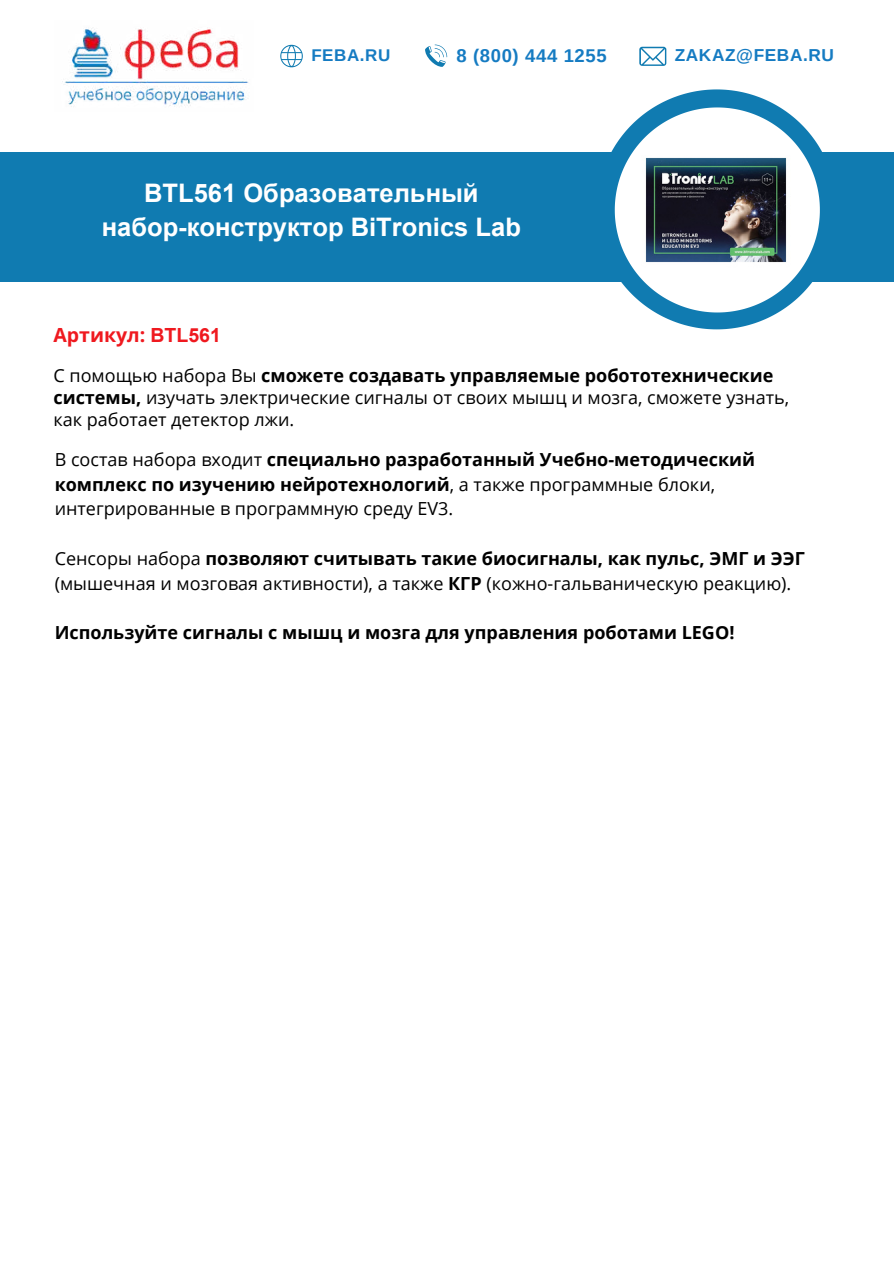
<style>
.page{position:relative;width:894px;height:1264px;background:#fff}
.page>*{position:absolute;margin:0;border:0;box-sizing:border-box;transform-origin:0 0}
.t1{font:700 25.5px/33.8px "Arial";color:#fff;text-align:center}
.t2{font:700 19.5px "Open Sans";color:#ef191f}
.t3{font:700 18.45px "Arimo";letter-spacing:.035em;color:#157bc2}
.t4{font:18px/24.8px "Open Sans";color:#000}
.t5{font:700 18px "Open Sans";color:#000}
.t6{font:700 17.25px "Arimo";letter-spacing:.035em;color:#157bc2}
.t7{font:700 16.95px "Arimo";letter-spacing:.035em;color:#157bc2}
.s1{font-family:"Arial"}
.s2{font-weight:700}
</style>
<div class="page">
<img style="left:62px;top:28px;width:187px;height:79px">
<svg style="left:639px;top:47px;width:27px;height:19px"></svg>
<svg style="left:425px;top:45px;width:22px;height:22px"></svg>
<svg style="left:280px;top:45px;width:23px;height:22px"></svg>
<div style="left:0;top:152px;width:893px;height:130px;background:#107bb1"></div>
<svg style="left:611px;top:89px;width:211px;height:240px"></svg>
<svg style="left:614px;top:107px;width:205px;height:205px"></svg>
<img style="left:636px;top:150px;width:159px;height:120px">
<p class="t7" style="left:311px;top:44px;width:81px">FEBA.RU</p>
<p class="t3" style="left:456px;top:43px;width:152px">8 (800) 444 1255</p>
<p class="t6" style="left:674px;top:43px;width:161px">ZAKAZ@FEBA.RU</p>
<h1 class="t1" style="left:102px;top:177px;width:420px">BTL561 Образовательный набор-конструктор BiTronics Lab</h1>
<p class="t2" style="left:53px;top:321px;width:169px">Артикул: <span class="s1">BTL561</span></p>
<p class="t4" style="left:53px;top:364px;width:737px;line-height:21.6px">С помощью набора Вы <span class="s2">сможете создавать управляемые робототехнические системы,</span> изучать электрические сигналы от своих мышц и мозга, сможете узнать, как работает детектор лжи.</p>
<p class="t4" style="left:55px;top:446px;width:701px">В состав набора входит <span class="s2">специально разработанный Учебно-методический комплекс по изучению нейротехнологий</span>, а также программные блоки, интегрированные в программную среду EV3.</p>
<p class="t4" style="left:55px;top:545px;width:751px">Сенсоры набора <span class="s2">позволяют считывать такие биосигналы, как пульс, ЭМГ и ЭЭГ </span>(мышечная и мозговая активности), а также <span class="s2">КГР</span> (кожно-гальваническую реакцию).</p>
<p class="t5" style="left:55px;top:620px;width:681px">Используйте сигналы c мышц и мозга для управления роботами LEGO!</p>
</div>
